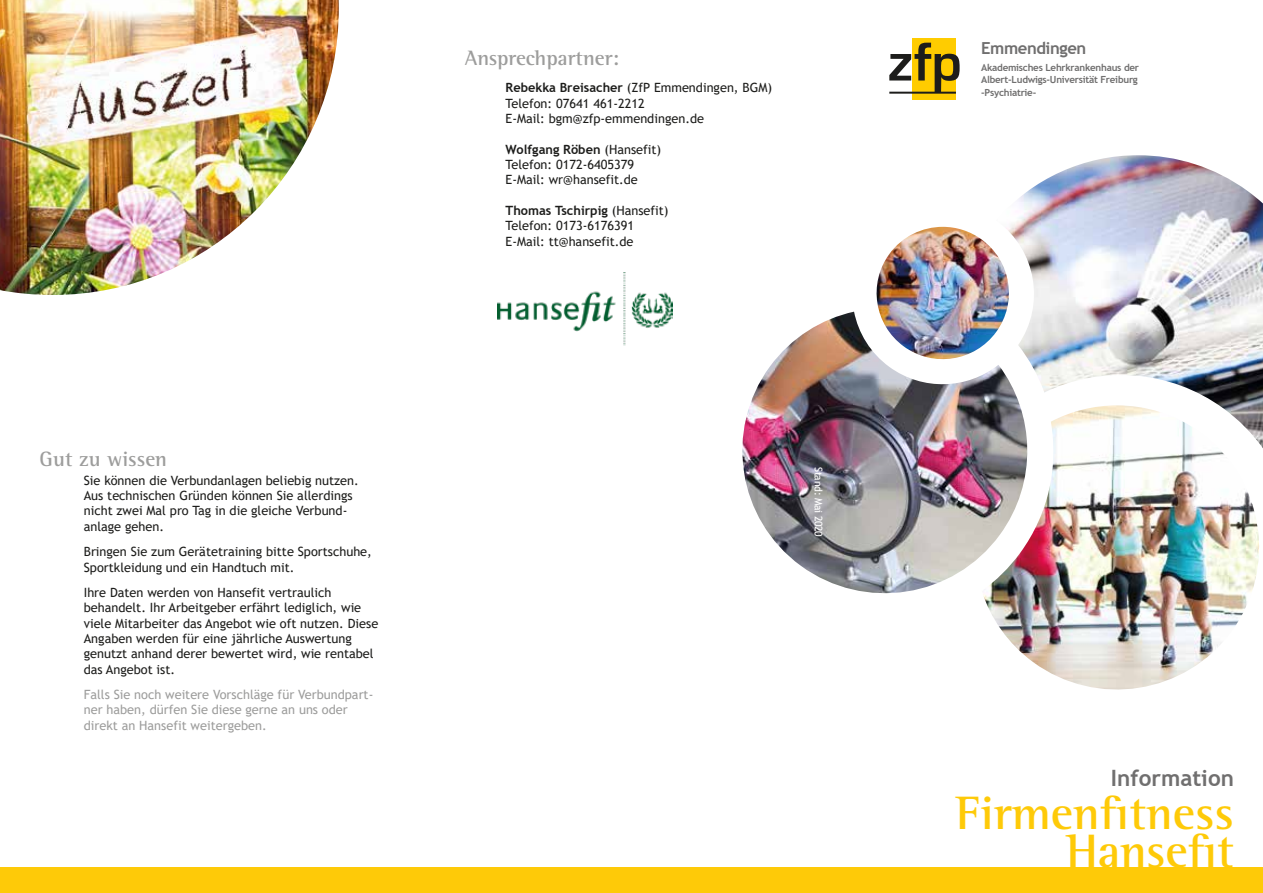
<style>
.page{position:relative;width:1263px;height:893px;background:#fff}
.page>*{position:absolute;margin:0;border:0;box-sizing:border-box;transform-origin:0 0}
.t1{font:700 48px/38.2px "Rotis Semi Serif Std";color:#feca08;text-align:right}
.t2{font:700 22.5px "Trebuchet MS";color:#706f6f}
.t3{font:700 21.3px "Rotis Semi Serif Std";color:#9d9d9c}
.t4{font:700 16.65px "Trebuchet MS";letter-spacing:-.025em;color:#706f6f}
.t5{font:12.75px/15.3px "Trebuchet MS";color:#1d1d1b}
.t6{font:12.75px/15.3px "Trebuchet MS";color:#9d9d9c}
.t7{font:10.5px "Trebuchet MS";letter-spacing:-.03em;color:#fff}
.t8{font:700 9.75px/12.5px "Trebuchet MS";letter-spacing:-.025em;color:#706f6f}
.s1{font-weight:700}
</style>
<div class="page">
<img style="left:876px;top:227px;width:120px;height:85px">
<img style="left:983px;top:448px;width:276px;height:242px">
<div style="left:0;top:867px;width:1263px;height:26px;background:#feca08"></div>
<img style="left:742px;top:312px;width:294px;height:283px">
<img style="left:996px;top:155px;width:267px;height:293px">
<img style="left:497px;top:272px;width:176px;height:73px">
<img style="left:0;top:0;width:339px;height:295px">
<div style="left:913px;top:38px;width:43px;height:62px;background:#fc0"></div>
<svg style="left:889px;top:43px;width:70px;height:51px"></svg>
<h3 class="t3" style="left:39px;top:446px;width:129px">Gut zu wissen</h3>
<p class="t5" style="left:84px;top:473px;width:277px">Sie können die Verbundanlagen beliebig nutzen.<br>Aus technischen Gründen können Sie allerdings nicht zwei Mal pro Tag in die gleiche Verbund&shy;anlage gehen.</p>
<p class="t5" style="left:84px;top:544px;width:290px">Bringen Sie zum Gerätetraining bitte Sportschuhe,<br>Sportkleidung und ein Handtuch mit.</p>
<p class="t5" style="left:84px;top:585px;width:296px">Ihre Daten werden von Hansefit vertraulich behandelt. Ihr Arbeitgeber erfährt lediglich, wie viele Mitarbeiter das Angebot wie oft nutzen. Diese Angaben werden für eine jährliche Auswertung genutzt anhand derer bewertet wird, wie rentabel das Angebot ist.</p>
<p class="t6" style="left:84px;top:687px;width:291px">Falls Sie noch weitere Vorschläge für Verbundpart&shy;ner haben, dürfen Sie diese gerne an uns oder direkt an Hansefit weitergeben.</p>
<h3 class="t3" style="left:465px;top:45px;width:156px">Ansprechpartner:</h3>
<p class="t5" style="left:506px;top:80px;width:268px"><span class="s1">Rebekka Breisacher</span> (ZfP Emmendingen, BGM)<br>Telefon: 07641 461-2212<br>E-Mail: bgm@zfp-emmendingen.de</p>
<p class="t5" style="left:506px;top:141px;width:157px"><span class="s1">Wolfgang Röben</span> (Hansefit)<br>Telefon: 0172-6405379<br>E-Mail: wr@hansefit.de</p>
<p class="t5" style="left:506px;top:203px;width:165px"><span class="s1">Thomas Tschirpig</span> (Hansefit)<br>Telefon: 0173-6176391<br>E-Mail: tt@hansefit.de</p>
<p class="t7" style="left:825px;top:467px;width:72px;rotate:90deg">Stand: Mai 2020</p>
<h3 class="t4" style="left:981px;top:38px;width:107px">Emmendingen</h3>
<p class="t8" style="left:981px;top:61px;width:159px">Akademisches Lehrkrankenhaus der<br>Albert-Ludwigs-Universität Freiburg -Psychiatrie-</p>
<h2 class="t2" style="left:1111px;top:764px;width:125px">Information</h2>
<h1 class="t1" style="left:956px;top:793px;width:280px">Firmenfitness<br>Hansefit</h1>
</div>
